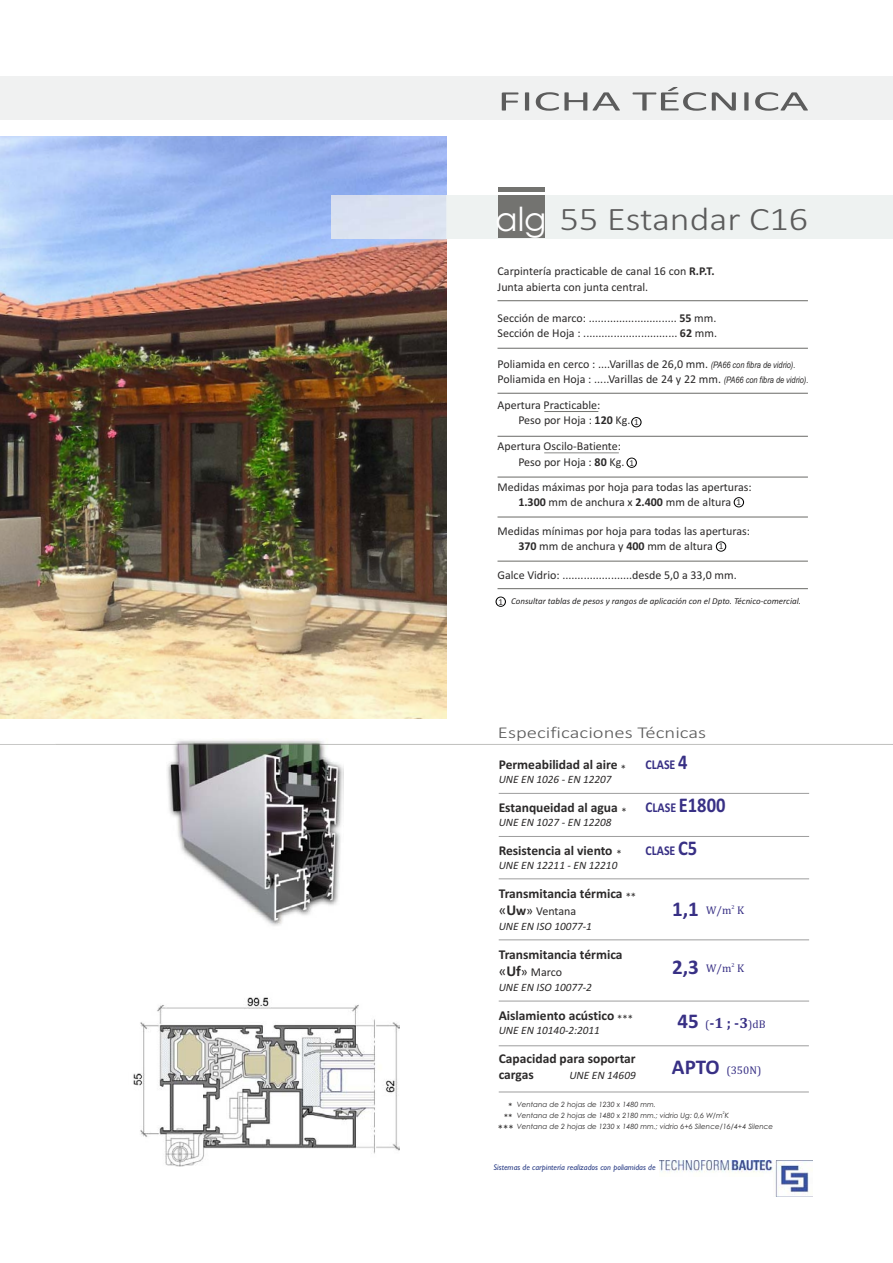
<style>
.page{position:relative;width:893px;height:1263px;background:#fff}
.page>*{position:absolute;margin:0;border:0;box-sizing:border-box;transform-origin:0 0}
.t1{font:300 33px "Calibri";color:#5c5c5c;scale:1.15 1}
.t2{font:28.5px "Calibri";color:#5c5c5c;scale:1.77 1}
.t3{font:700 21px "Calibri";color:#383085;scale:.88 1}
.t4{font:700 21px "Calibri";color:#383085}
.t5{font:300 16.5px "Calibri";color:#5c5c5c;scale:1.26 1}
.t6{font:700 15px "Cambria";color:#383085}
.t7{font:700 13.5px/16.2px "Calibri";color:#2b2929}
.t8{font:700 13.5px "Calibri";color:#383085;scale:.88 1}
.t9{font:12px/15.5px "Calibri";color:#2b2929}
.t10{font:italic 11.25px "Calibri";color:#2b2929}
.t11{font:11.25px "Cambria";color:#383085}
.t12{font:10.5px "Calibri";color:#2b2929}
.t13{font:italic 9px "Calibri";color:#2b2929}
.t14{font:9px/10.9px "Calibri";color:#2b2929;text-align:center}
.t15{font:italic 8.25px "Gill Sans";color:#2e4087}
.t16{font:italic 7.2px/10.9px "Century Gothic";color:#2b2929}
.t17{font:5.7px "Cambria";color:#383085}
.t18{font:italic 3.6px "Century Gothic";color:#2b2929}
.s1{font-family:"Century Gothic";font-weight:400;color:#fff}
.s2{font-weight:700}
.s3{font-family:"Arial Narrow";font-style:italic;font-size:9px}
.s4{font-size:15px}
.s5{font-weight:700;font-size:15px}
.s6{font-weight:700;font-size:13.5px}
.s7{font-size:13.5px}
.s8{font-style:inherit}
.s9{font-size:21px}
.s10{font-family:"Calibri";font-size:21px}
.s11{font-weight:400;font-size:11.25px}
.s12{font-family:"Calibri";font-weight:700;font-size:21px}
</style>
<div class="page">
<img style="left:0;top:136px;width:446px;height:583px">
<hr style="left:0;top:743px;width:55px;height:2px;background:#737370">
<img style="left:167px;top:740px;width:176px;height:186px">
<img style="left:332px;top:196px;width:561px;height:42px">
<hr style="left:497px;top:300px;width:311px;height:1px;background:#737370">
<hr style="left:497px;top:348px;width:311px;height:1px;background:#737370">
<hr style="left:497px;top:393px;width:311px;height:1px;background:#737370">
<hr style="left:497px;top:436px;width:311px;height:1px;background:#737370">
<hr style="left:497px;top:477px;width:311px;height:1px;background:#737370">
<hr style="left:497px;top:516px;width:311px;height:1px;background:#737370">
<hr style="left:497px;top:561px;width:311px;height:1px;background:#737370">
<hr style="left:497px;top:588px;width:311px;height:1px;background:#737370">
<div style="left:631px;top:417px;width:10px;height:10px;border:1px solid #000;border-radius:50%"></div>
<div style="left:627px;top:458px;width:10px;height:10px;border:1px solid #000;border-radius:50%"></div>
<div style="left:734px;top:497px;width:10px;height:10px;border:1px solid #000;border-radius:50%"></div>
<div style="left:496px;top:597px;width:10px;height:10px;border:1px solid #000;border-radius:50%"></div>
<div style="left:716px;top:541px;width:10px;height:10px;border:1px solid #000;border-radius:50%"></div>
<hr style="left:544px;top:411px;width:54px;height:1px;background:#737370">
<hr style="left:544px;top:452px;width:75px;height:1px;background:#737370">
<hr style="left:499px;top:793px;width:310px;height:1px;background:#9e9e9e">
<hr style="left:499px;top:836px;width:310px;height:1px;background:#9e9e9e">
<hr style="left:499px;top:878px;width:310px;height:1px;background:#9e9e9e">
<hr style="left:499px;top:939px;width:310px;height:1px;background:#9e9e9e">
<hr style="left:499px;top:1001px;width:310px;height:1px;background:#9e9e9e">
<hr style="left:499px;top:1045px;width:310px;height:1px;background:#9e9e9e">
<hr style="left:499px;top:1091px;width:310px;height:1px;background:#9e9e9e">
<img style="left:659px;top:1161px;width:114px;height:12px">
<img style="left:775px;top:1161px;width:38px;height:36px">
<hr style="left:55px;top:743px;width:838px;height:2px;background:#737370">
<img style="left:133px;top:997px;width:266px;height:169px">
<div style="left:498px;top:195px;width:46px;height:43px;background:#737370"></div>
<div style="left:498px;top:187px;width:46px;height:5px;background:#737370"></div>
<h2 class="t2" style="left:497px;top:89px;width:177px">FICHA TÉCNICA</h2>
<h1 class="t1" style="left:495px;top:205px;width:274px"><span class="s1">alg</span> 55 Estandar C16</h1>
<p class="t9" style="left:497px;top:265px;width:219px">Carpintería practicable de canal 16 con <span class="s2">R.P.T.<br></span>Junta abierta con junta central.</p>
<p class="t9" style="left:497px;top:311px;width:221px">Sección de marco: ............................. <span class="s2">55</span> mm.<br>Sección de Hoja : ............................... <span class="s2">62</span> mm.</p>
<p class="t9" style="left:497px;top:357px;width:312px">Poliamida en cerco : ....Varillas de 26,0 mm. <span class="s3">(PA66 con fibra de vidrio).<br></span>Poliamida en Hoja : .....Varillas de 24 y 22 mm. <span class="s3">(PA66 con fibra de vidrio).</span></p>
<p class="t9" style="left:518px;top:398px;width:114px;text-indent:-21px">Apertura Practicable:<br>Peso por Hoja : <span class="s2">120</span> Kg.</p>
<p class="t9" style="left:497px;top:439px;width:128px;text-align:right">Apertura Oscilo-Batiente:<br>Peso por Hoja : <span class="s2">80</span> Kg.</p>
<p class="t9" style="left:497px;top:481px;width:256px;line-height:14.7px;text-align:center">Medidas máximas por hoja para todas las aperturas:<br><span class="s2">1.300</span> mm de anchura x <span class="s2">2.400</span> mm de altura</p>
<p class="t9" style="left:518px;top:525px;width:233px;line-height:14.7px;text-indent:-21px">Medidas mínimas por hoja para todas las aperturas:<br><span class="s2">370</span> mm de anchura y <span class="s2">400</span> mm de altura</p>
<p class="t9" style="left:497px;top:568px;width:241px">Galce Vidrio: .......................desde 5,0 a 33,0 mm.</p>
<p class="t13" style="left:511px;top:597px;width:291px">Consultar tablas de pesos y rangos de aplicación con el Dpto. Técnico-comercial.</p>
<p class="t14" style="left:634px;top:417px;width:6px">1</p>
<p class="t14" style="left:629px;top:458px;width:6px">1</p>
<p class="t14" style="left:737px;top:497px;width:6px">1</p>
<p class="t14" style="left:719px;top:542px;width:6px">1</p>
<p class="t14" style="left:498px;top:597px;width:6px">1</p>
<h3 class="t5" style="left:498px;top:726px;width:167px">Especificaciones Técnicas</h3>
<p class="t7" style="left:499px;top:757px;width:120px">Permeabilidad al aire</p>
<p class="t10" style="left:499px;top:774px;width:114px">UNE EN 1026 - EN 12207</p>
<p class="t7" style="left:499px;top:800px;width:121px">Estanqueidad al agua</p>
<p class="t7" style="left:499px;top:843px;width:115px">Resistencia al viento</p>
<p class="t12" style="left:621px;top:764px;width:7px">*</p>
<p class="t12" style="left:621px;top:807px;width:7px">*</p>
<p class="t10" style="left:499px;top:817px;width:114px">UNE EN 1027 - EN 12208</p>
<p class="t10" style="left:499px;top:860px;width:120px">UNE EN 12211 - EN 12210</p>
<p class="t7" style="left:499px;top:886px;width:125px">Transmitancia térmica</p>
<p class="t9" style="left:499px;top:905px;width:79px"><span class="s4">«</span><span class="s5">U</span><span class="s6">w</span><span class="s7">»</span> Ventana</p>
<p class="t10" style="left:499px;top:921px;width:95px">UNE EN ISO 10077-<span class="s8">1</span></p>
<p class="t7" style="left:499px;top:947px;width:125px">Transmitancia térmica</p>
<p class="t9" style="left:499px;top:966px;width:65px"><span class="s4">«</span><span class="s5">Uf</span><span class="s7">»</span> Marco</p>
<p class="t10" style="left:499px;top:982px;width:95px">UNE EN ISO 10077-<span class="s8">2</span></p>
<p class="t10" style="left:499px;top:1025px;width:103px">UNE EN 10140-2:2011</p>
<p class="t7" style="left:499px;top:1051px;width:138px">Capacidad para soportar cargas</p>
<p class="t12" style="left:616px;top:849px;width:7px">*</p>
<p class="t12" style="left:626px;top:892px;width:12px">**</p>
<p class="t7" style="left:499px;top:1008px;width:117px">Aislamiento acústico</p>
<p class="t12" style="left:617px;top:1014px;width:17px">***</p>
<p class="t10" style="left:569px;top:1071px;width:68px">UNE EN 14609</p>
<p class="t8" style="left:645px;top:758px;width:49px">CLASE <span class="s9">4</span></p>
<h3 class="t3" style="left:645px;top:796px;width:92px"><span class="s4">C</span><span class="s7">LASE</span> E1800</h3>
<p class="t8" style="left:645px;top:845px;width:60px">CLASE <span class="s9">C5</span></p>
<h3 class="t4" style="left:672px;top:900px;width:28px">1,1</h3>
<p class="t17" style="left:731px;top:904px;width:5px">2</p>
<p class="t11" style="left:706px;top:905px;width:39px">W/m K</p>
<h3 class="t4" style="left:672px;top:958px;width:28px">2,3</h3>
<p class="t17" style="left:731px;top:962px;width:5px">2</p>
<p class="t11" style="left:706px;top:963px;width:39px">W/m K</p>
<p class="t6" style="left:677px;top:1016px;width:90px"><span class="s10">45</span> <span class="s11">(</span>-1 ; -3<span class="s11">)dB</span></p>
<p class="t11" style="left:672px;top:1065px;width:91px"><span class="s12">APTO</span> (350N)</p>
<p class="t16" style="left:517px;top:1099px;width:141px">Ventana de 2 hojas de 1230 x 1480 mm.</p>
<p class="t14" style="left:504px;top:1101px;width:10px">* **</p>
<p class="t18" style="left:723px;top:1111px;width:3px">2</p>
<p class="t16" style="left:517px;top:1110px;width:258px">Ventana de 2 hojas de 1480 x 2180 mm.; vidrio Ug: 0,6 W/m K<br>Ventana de 2 hojas de 1230 x 1480 mm.; vidrio 6+6 Silence/16/4+4 Silence</p>
<p class="t12" style="left:498px;top:1124px;width:17px">***</p>
<p class="t15" style="left:494px;top:1164px;width:164px">Sistemas de carpintería realizados con poliamidas de</p>
</div>
